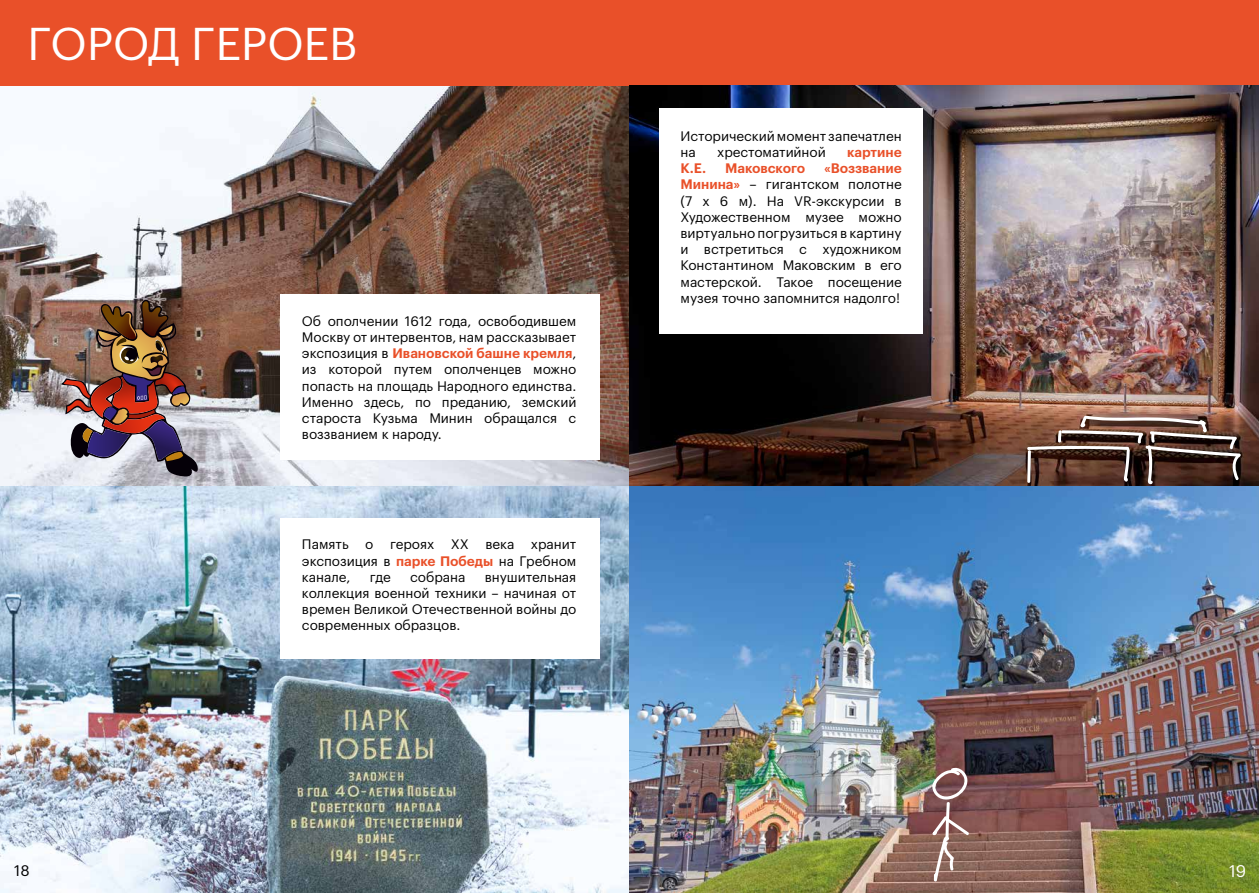
<style>
.page{position:relative;width:1259px;height:893px;background:#fff}
.page>*{position:absolute;margin:0;border:0;box-sizing:border-box;transform-origin:0 0}
.t1{font:45px "Graphik LCG";color:#fff}
.t2{font:16.5px "Graphik LCG";color:#fff}
.t3{font:15px "Graphik LCG";color:#000}
.t4{font:13.5px/16.2px "Graphik LCG";color:#000;text-align:justify}
.t5{font:600 13.5px "Graphik LCG";color:#e95029}
.s1{font-weight:600;color:#e95029}
</style>
<div class="page">
<img style="left:0;top:85px;width:629px;height:808px">
<div style="left:0;top:0;width:1259px;height:85px;background:#e95029"></div>
<div style="left:281px;top:518px;width:319px;height:140px;background:#fff"></div>
<img style="left:629px;top:85px;width:630px;height:808px">
<div style="left:281px;top:294px;width:319px;height:165px;background:#fff"></div>
<div style="left:659px;top:108px;width:264px;height:226px;background:#fff"></div>
<svg style="left:932px;top:766px;width:37px;height:116px;background:#977671"></svg>
<img style="left:61px;top:300px;width:137px;height:176px">
<svg style="left:1026px;top:415px;width:215px;height:70px;background:#664b41"></svg>
<h1 class="t1" style="left:28px;top:10px;width:331px">ГОРОД ГЕРОЕВ</h1>
<p class="t4" style="left:302px;top:312px;width:276px">Об ополчении 1612 года, освободившем Москву от интервентов, нам рассказывает экспозиция в <span class="s1">Ивановской башне кремля</span>, из которой путем ополченцев можно попасть на площадь Народного единства.<br>Именно здесь, по преданию, земский староста Кузьма Минин обращался с воззванием к народу.</p>
<p class="t4" style="left:302px;top:535px;width:276px">Память о героях XX века хранит экспозиция в <span class="s1">парке Победы</span> на Гребном канале,</p>
<p class="t4" style="left:370px;top:568px;width:23px">где</p>
<p class="t4" style="left:410px;top:568px;width:57px">собрана</p>
<p class="t4" style="left:302px;top:568px;width:276px;text-indent:183px">внушительная коллекция военной техники – начиная от времен Великой Отечественной войны до современных образцов.</p>
<p class="t4" style="left:680px;top:127px;width:223px">Исторический момент запечатлен на</p>
<p class="t4" style="left:717px;top:143px;width:110px">хрестоматийной</p>
<p class="t5" style="left:847px;top:142px;width:56px">картине</p>
<p class="t5" style="left:680px;top:158px;width:27px">К.Е.</p>
<p class="t5" style="left:725px;top:158px;width:82px">Маковского</p>
<p class="t4" style="left:680px;top:159px;width:223px;text-indent:144px"><span class="s1">«Воззвание Минина»</span> – гигантском полотне (7 х 6 м). На VR-экскурсии в Художественном музее можно виртуально погрузиться в картину и встретиться с художником Константином Маковским в его мастерской. Такое посещение музея точно запомнится надолго!</p>
<p class="t3" style="left:14px;top:859px;width:17px">18</p>
<p class="t2" style="left:1229px;top:858px;width:19px">19</p>
</div>
